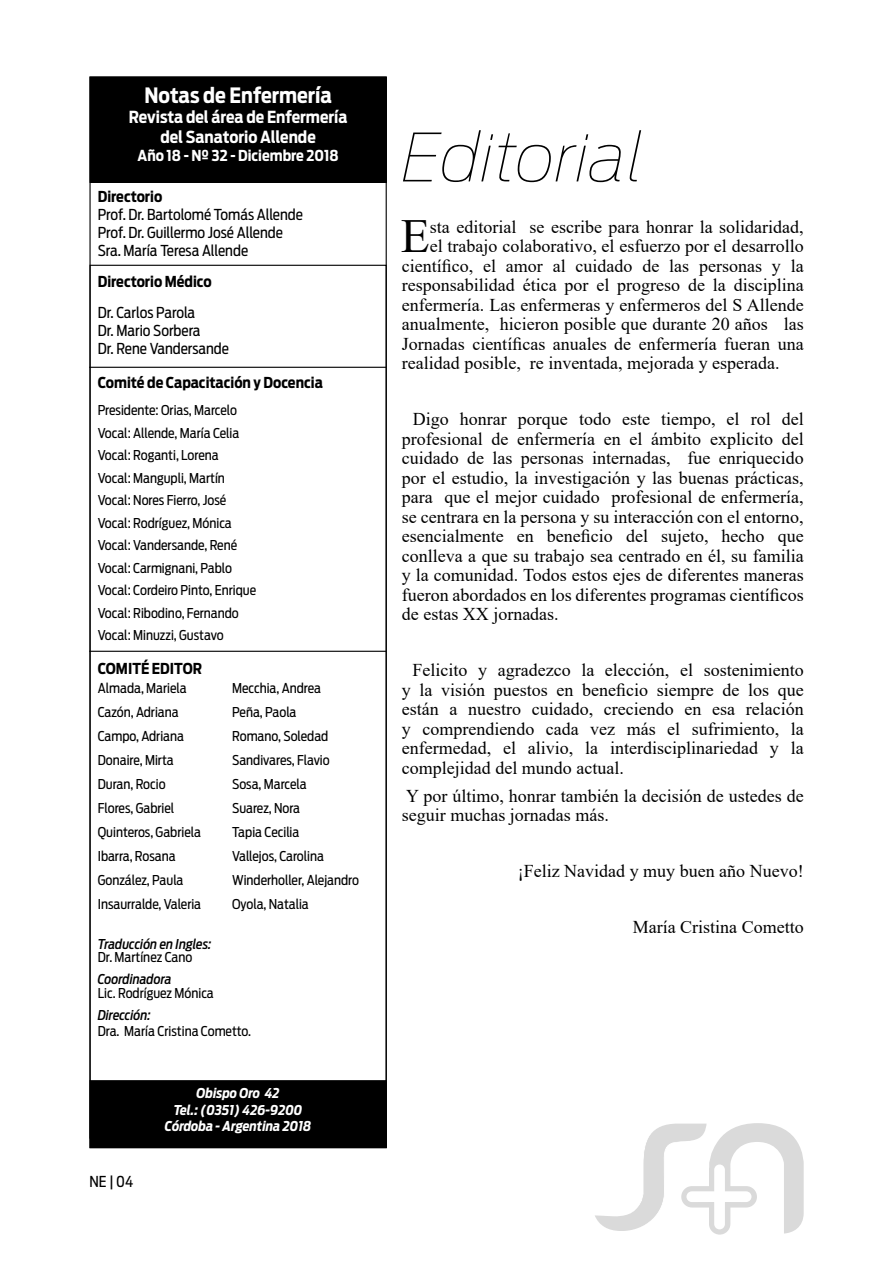
<style>
.page{position:relative;width:893px;height:1263px;background:#fff}
.page>*{position:absolute;margin:0;border:0;box-sizing:border-box;transform-origin:0 0}
.t1{font:italic 100 66px "Antenna";color:#000}
.t2{font:47.4px "Times New Roman";color:#000}
.t3{font:700 21px "Antenna Cond";color:#fff}
.t4{font:18px/19.5px "Times New Roman";color:#000;text-align:justify}
.t5{font:700 16.5px/19.8px "Antenna Cond";color:#fff;text-align:center}
.t6{font:15px/18px "Antenna Cond";color:#000}
.t7{font:700 15px "Antenna Cond";color:#000}
.t8{font:700 15px "Antenna Cond";color:#fff}
.t9{font:13.5px/24px "Antenna Cond";color:#000}
.t10{font:italic 700 13.5px/16.2px "Antenna Cond";color:#fff;text-align:center}
.t11{font:italic 500 13.5px "Antenna Cond";color:#000}
</style>
<div class="page">
<div style="left:90px;top:77px;width:296px;height:105px;background:#000"></div>
<div style="left:90px;top:1081px;width:296px;height:66px;background:#000"></div>
<div style="left:89px;top:1080px;width:298px;height:68px;border:1px solid #000"></div>
<hr style="left:89px;top:367px;width:297px;height:1px;background:#000">
<hr style="left:89px;top:651px;width:297px;height:1px;background:#000">
<svg style="left:595px;top:1123px;width:209px;height:111px"></svg>
<p class="t3" style="left:144px;top:83px;width:189px">Notas de Enfermería</p>
<p class="t5" style="left:129px;top:107px;width:220px">Revista del área de Enfermería del Sanatorio Allende</p>
<p class="t8" style="left:138px;top:146px;width:203px">Año 18 - Nº 32 - Diciembre 2018</p>
<p class="t7" style="left:98px;top:188px;width:66px">Directorio</p>
<p class="t6" style="left:98px;top:206px;width:207px">Prof. Dr. Bartolomé Tomás Allende<br>Prof. Dr. Guillermo José Allende<br>Sra. María Teresa Allende</p>
<p class="t7" style="left:98px;top:273px;width:115px">Directorio Médico</p>
<p class="t6" style="left:98px;top:303px;width:133px">Dr. Carlos Parola<br>Dr. Mario Sorbera<br>Dr. Rene Vandersande</p>
<p class="t7" style="left:98px;top:374px;width:227px">Comité de Capacitación y Docencia</p>
<p class="t9" style="left:98px;top:399px;width:160px;line-height:22.5px">Presidente: Orias, Marcelo<br>Vocal: Allende, María Celia<br>Vocal: Roganti, Lorena<br>Vocal: Mangupli, Martín<br>Vocal: Nores Fierro, José<br>Vocal: Rodríguez, Mónica<br>Vocal: Vandersande, René<br>Vocal: Carmignani, Pablo<br>Vocal: Cordeiro Pinto, Enrique<br>Vocal: Ribodino, Fernando<br>Vocal: Minuzzi, Gustavo</p>
<p class="t7" style="left:98px;top:660px;width:106px">COMITÉ EDITOR</p>
<p class="t9" style="left:98px;top:676px;width:105px">Almada, Mariela<br>Cazón, Adriana<br>Campo, Adriana<br>Donaire, Mirta<br>Duran, Rocio<br>Flores, Gabriel<br>Quinteros, Gabriela<br>Ibarra, Rosana<br>González, Paula<br>Insaurralde, Valeria</p>
<p class="t9" style="left:232px;top:676px;width:128px">Mecchia, Andrea<br>Peña, Paola<br>Romano, Soledad<br>Sandivares, Flavio<br>Sosa, Marcela<br>Suarez, Nora<br>Tapia Cecilia<br>Vallejos, Carolina<br>Winderholler, Alejandro<br>Oyola, Natalia</p>
<p class="t11" style="left:98px;top:936px;width:115px">Traducción en Ingles:</p>
<p class="t9" style="left:98px;top:945px;width:96px">Dr. Martínez Cano</p>
<p class="t11" style="left:98px;top:971px;width:75px">Coordinadora</p>
<p class="t9" style="left:98px;top:981px;width:118px">Lic. Rodríguez Mónica</p>
<p class="t11" style="left:98px;top:1007px;width:55px">Dirección:</p>
<p class="t9" style="left:98px;top:1019px;width:155px">Dra. María Cristina Cometto.</p>
<p class="t6" style="left:89px;top:1172px;width:45px">NE | 04</p>
<p class="t10" style="left:165px;top:1085px;width:148px">Obispo Oro 42<br>Tel.: (0351) 426-9200<br>Córdoba - Argentina 2018</p>
<h1 class="t1" style="left:402px;top:118px;width:245px">Editorial</h1>
<h2 class="t2" style="left:401px;top:203px;width:30px">E</h2>
<p class="t4" style="left:430px;top:217px;width:375px">sta editorial se escribe para honrar la solidaridad,</p>
<p class="t4" style="left:430px;top:236px;width:375px">el trabajo colaborativo, el esfuerzo por el desarrollo</p>
<p class="t4" style="left:402px;top:256px;width:403px">científico, el amor al cuidado de las personas y la</p>
<p class="t4" style="left:402px;top:275px;width:403px">responsabilidad ética por el progreso de la disciplina</p>
<p class="t4" style="left:402px;top:295px;width:403px">enfermería. Las enfermeras y enfermeros del S Allende</p>
<p class="t4" style="left:402px;top:314px;width:403px">anualmente, hicieron posible que durante 20 años las</p>
<p class="t4" style="left:402px;top:334px;width:403px">Jornadas científicas anuales de enfermería fueran una</p>
<p class="t4" style="left:402px;top:353px;width:379px">realidad posible, re inventada, mejorada y esperada.</p>
<p class="t4" style="left:402px;top:409px;width:403px;text-indent:11px">Digo honrar porque todo este tiempo, el rol del profesional de enfermería en el ámbito explicito del cuidado de las personas internadas, fue enriquecido por el estudio, la investigación y las buenas prácticas, para que el mejor cuidado profesional de enfermería, se centrara en la persona y su interacción con el entorno, esencialmente en beneficio del sujeto, hecho que conlleva a que su trabajo sea centrado en él, su familia y la comunidad. Todos estos ejes de diferentes maneras fueron abordados en los diferentes programas científicos de estas XX jornadas.</p>
<p class="t4" style="left:402px;top:660px;width:403px;text-indent:11px">Felicito y agradezco la elección, el sostenimiento y la visión puestos en beneficio siempre de los que están a nuestro cuidado, creciendo en esa relación y comprendiendo cada vez más el sufrimiento, la enfermedad, el alivio, la interdisciplinariedad y la complejidad del mundo actual.</p>
<p class="t4" style="left:402px;top:785px;width:403px">Y por último, honrar también la decisión de ustedes de seguir muchas jornadas más.</p>
<p class="t4" style="left:518px;top:861px;width:287px">¡Feliz Navidad y muy buen año Nuevo!</p>
<p class="t4" style="left:633px;top:917px;width:172px">María Cristina Cometto</p>
</div>
